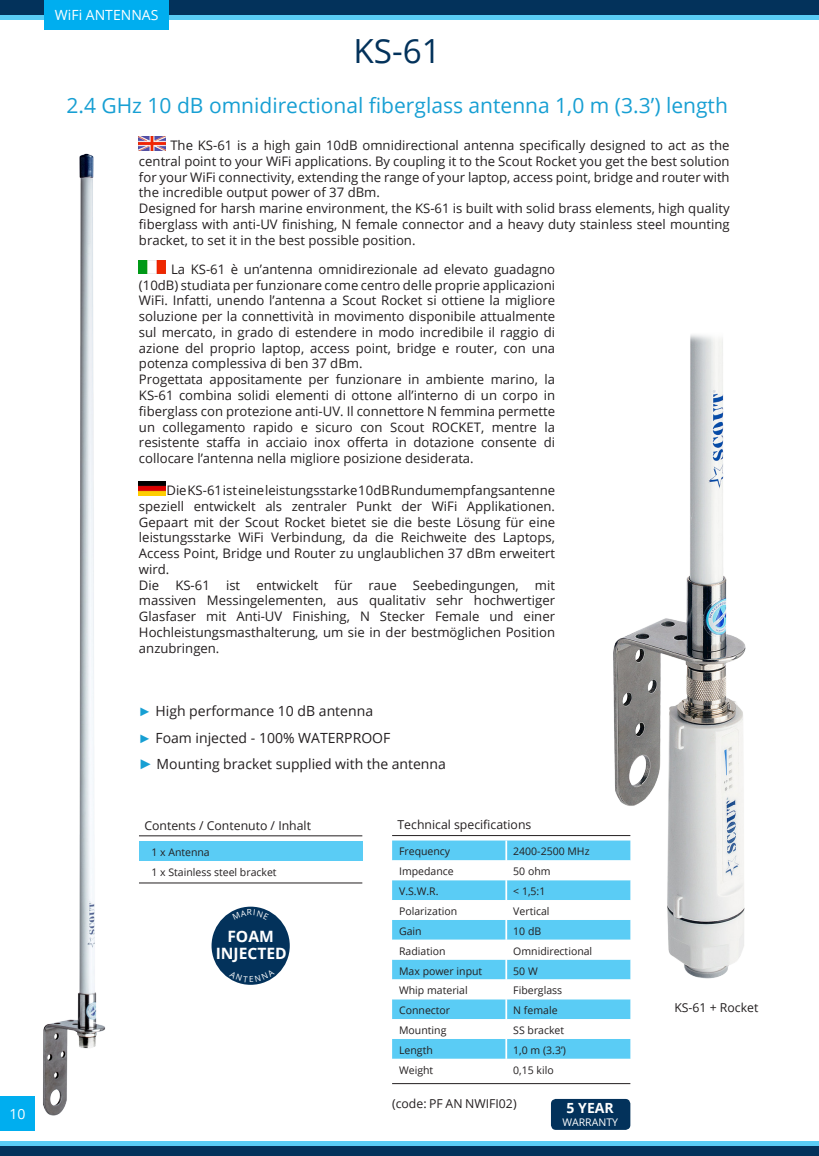
<style>
.page{position:relative;width:819px;height:1156px;background:#fff}
.page>*{position:absolute;margin:0;border:0;box-sizing:border-box;transform-origin:0 0}
.t1{font:33.25px "Open Sans";color:#03325b}
.t2{font:21px "Open Sans";color:#179fd3}
.t3{font:700 15.58px "Open Sans";color:#fff}
.t4{font:14px "Open Sans";color:#231f20}
.t5{font:14px "Open Sans";color:#fff}
.t6{font:700 14px "Open Sans";color:#fff}
.t7{font:13.12px/15.8px "Open Sans";color:#231f20;text-align:justify}
.t8{font:12.25px "Open Sans";color:#231f20}
.t9{font:10.5px "Open Sans";color:#231f20}
.t10{font:10.5px "Open Sans";color:#fff}
.s1{font-family:"Arial";font-size:12.25px;color:#179fd3}
.s2{font-family:"Arial";color:#179fd3}
</style>
<div class="page">
<img style="left:575px;top:334px;width:171px;height:646px">
<img style="left:139px;top:136px;width:26px;height:14px">
<img style="left:43px;top:153px;width:63px;height:963px">
<div style="left:551px;top:1099px;width:79px;height:31px;background:#03325b;border-radius:5px"></div>
<hr style="left:139px;top:835px;width:223px;height:1px;background:#231f20">
<hr style="left:139px;top:882px;width:223px;height:1px;background:#231f20">
<div style="left:139px;top:841px;width:224px;height:20px;background:#5accf5"></div>
<hr style="left:392px;top:835px;width:238px;height:1px;background:#231f20">
<hr style="left:392px;top:1083px;width:238px;height:1px;background:#231f20">
<div style="left:392px;top:840px;width:238px;height:20px;background:#5accf5"></div>
<svg style="left:392px;top:860px;width:238px;height:199px"></svg>
<hr style="left:505px;top:840px;width:2px;height:20px;background:#fff">
<hr style="left:505px;top:860px;width:2px;height:20px;background:#fff">
<hr style="left:505px;top:880px;width:2px;height:20px;background:#fff">
<hr style="left:505px;top:900px;width:2px;height:20px;background:#fff">
<hr style="left:505px;top:920px;width:2px;height:20px;background:#fff">
<svg style="left:505px;top:940px;width:2px;height:19px"></svg>
<hr style="left:505px;top:959px;width:2px;height:20px;background:#fff">
<hr style="left:505px;top:979px;width:2px;height:20px;background:#fff">
<hr style="left:505px;top:999px;width:2px;height:20px;background:#fff">
<hr style="left:505px;top:1019px;width:2px;height:20px;background:#fff">
<hr style="left:505px;top:1039px;width:2px;height:20px;background:#fff">
<img style="left:139px;top:260px;width:26px;height:14px">
<img style="left:139px;top:481px;width:26px;height:14px">
<div style="left:211px;top:907px;width:79px;height:78px;background:#03325b;border-radius:50%"></div>
<div style="left:0;top:0;width:819px;height:20px;background:#5accf5"></div>
<div style="left:0;top:0;width:819px;height:15px;background:#03325b"></div>
<div style="left:0;top:1141px;width:819px;height:15px;background:#5accf5"></div>
<div style="left:0;top:1146px;width:819px;height:10px;background:#03325b"></div>
<div style="left:0;top:1096px;width:35px;height:35px;background:#00aeef"></div>
<div style="left:45px;top:0;width:124px;height:30px;background:#00aeef"></div>
<svg style="left:229px;top:977px;width:45px;height:5px"></svg>
<p class="t5" style="left:9px;top:1104px;width:18px">10</p>
<p class="t5" style="left:55px;top:6px;width:105px">WiFi ANTENNAS</p>
<p class="t1" style="left:353px;top:28px;width:89px">KS-61</p>
<p class="t2" style="left:66px;top:91px;width:663px">2.4 GHz 10 dB omnidirectional fiberglass antenna 1,0 m (3.3’) length</p>
<p class="t7" style="left:139px;top:137px;width:592px;text-indent:31px">The KS-61 is a high gain 10dB omnidirectional antenna specifically designed to act as the central point to your WiFi applications. By coupling it to the Scout Rocket you get the best solution for your WiFi connectivity, extending the range of your laptop, access point, bridge and router with the incredible output power of 37 dBm.</p>
<p class="t7" style="left:139px;top:200px;width:592px">Designed for harsh marine environment, the KS-61 is built with solid brass elements, high quality fiberglass with anti-UV finishing, N female connector and a heavy duty stainless steel mounting bracket, to set it in the best possible position.</p>
<p class="t7" style="left:139px;top:261px;width:417px;text-indent:32px">La KS-61 è un’antenna omnidirezionale ad elevato guadagno (10dB) studiata per funzionare come centro delle proprie applicazioni WiFi. Infatti, unendo l’antenna a Scout Rocket si ottiene la migliore soluzione per la connettività in movimento disponibile attualmente sul mercato, in grado di estendere in modo incredibile il raggio di azione del proprio laptop, access point, bridge e router, con una potenza complessiva di ben 37 dBm.</p>
<p class="t7" style="left:139px;top:371px;width:417px">Progettata appositamente per funzionare in ambiente marino, la KS-61 combina solidi elementi di ottone all’interno di un corpo in fiberglass con protezione anti-UV. Il connettore N femmina permette un collegamento rapido e sicuro con Scout ROCKET, mentre la resistente staffa in acciaio inox offerta in dotazione consente di collocare l’antenna nella migliore posizione desiderata.</p>
<p class="t7" style="left:139px;top:482px;width:417px;text-indent:27px">Die KS-61 ist eine leistungsstarke 10dB Rundumempfangsantenne speziell entwickelt als zentraler Punkt der WiFi Applikationen.<br>Gepaart mit der Scout Rocket bietet sie die beste Lösung für eine leistungsstarke WiFi Verbindung, da die Reichweite des Laptops, Access Point, Bridge und Router zu unglaublichen 37 dBm erweitert wird.</p>
<p class="t7" style="left:139px;top:577px;width:417px">Die KS-61 ist entwickelt für raue Seebedingungen, mit massiven Messingelementen, aus qualitativ sehr hochwertiger Glasfaser mit Anti-UV Finishing, N Stecker Female und einer Hochleistungsmasthalterung, um sie in der bestmöglichen Position anzubringen.</p>
<p class="t4" style="left:139px;top:702px;width:236px"><span class="s1">►</span> High performance 10 dB antenna</p>
<p class="t4" style="left:139px;top:728px;width:253px"><span class="s1">►</span> Foam injected - 100% WATERPROOF</p>
<p class="t4" style="left:139px;top:754px;width:308px"><span class="s2">►</span> Mounting bracket supplied with the antenna</p>
<p class="t8" style="left:144px;top:817px;width:168px">Contents / Contenuto / Inhalt</p>
<p class="t9" style="left:151px;top:845px;width:60px">1 x Antenna</p>
<p class="t9" style="left:151px;top:864px;width:127px">1 x Stainless steel bracket</p>
<p class="t3" style="left:227px;top:926px;width:48px">FOAM</p>
<p class="t3" style="left:216px;top:942px;width:73px">INJECTED</p>
<p class="t8" style="left:397px;top:816px;width:135px">Technical specifications</p>
<p class="t9" style="left:399px;top:844px;width:53px">Frequency</p>
<p class="t9" style="left:513px;top:844px;width:78px">2400-2500 MHz</p>
<p class="t9" style="left:399px;top:864px;width:56px">Impedance</p>
<p class="t9" style="left:513px;top:864px;width:39px">50 ohm</p>
<p class="t9" style="left:399px;top:884px;width:41px">V.S.W.R.</p>
<p class="t9" style="left:513px;top:884px;width:34px">&lt; 1,5:1</p>
<p class="t9" style="left:399px;top:904px;width:60px">Polarization</p>
<p class="t9" style="left:513px;top:904px;width:38px">Vertical</p>
<p class="t9" style="left:399px;top:924px;width:24px">Gain</p>
<p class="t9" style="left:513px;top:924px;width:29px">10 dB</p>
<p class="t9" style="left:399px;top:944px;width:48px">Radiation</p>
<p class="t9" style="left:513px;top:944px;width:80px">Omnidirectional</p>
<p class="t9" style="left:399px;top:963px;width:85px">Max power input</p>
<p class="t9" style="left:513px;top:963px;width:26px">50 W</p>
<p class="t9" style="left:399px;top:983px;width:70px">Whip material</p>
<p class="t9" style="left:513px;top:983px;width:50px">Fiberglass</p>
<p class="t9" style="left:399px;top:1003px;width:53px">Connector</p>
<p class="t9" style="left:513px;top:1003px;width:46px">N female</p>
<p class="t9" style="left:399px;top:1023px;width:49px">Mounting</p>
<p class="t9" style="left:513px;top:1023px;width:52px">SS bracket</p>
<p class="t9" style="left:399px;top:1043px;width:35px">Length</p>
<p class="t9" style="left:513px;top:1043px;width:54px">1,0 m (3.3’)</p>
<p class="t9" style="left:399px;top:1063px;width:36px">Weight</p>
<p class="t9" style="left:513px;top:1063px;width:42px">0,15 kilo</p>
<p class="t8" style="left:392px;top:1095px;width:126px">(code: PF AN NWIFI02)</p>
<p class="t6" style="left:566px;top:1098px;width:49px">5 YEAR</p>
<p class="t10" style="left:562px;top:1115px;width:57px">WARRANTY</p>
<p class="t8" style="left:674px;top:999px;width:86px">KS-61 + Rocket</p>
</div>
